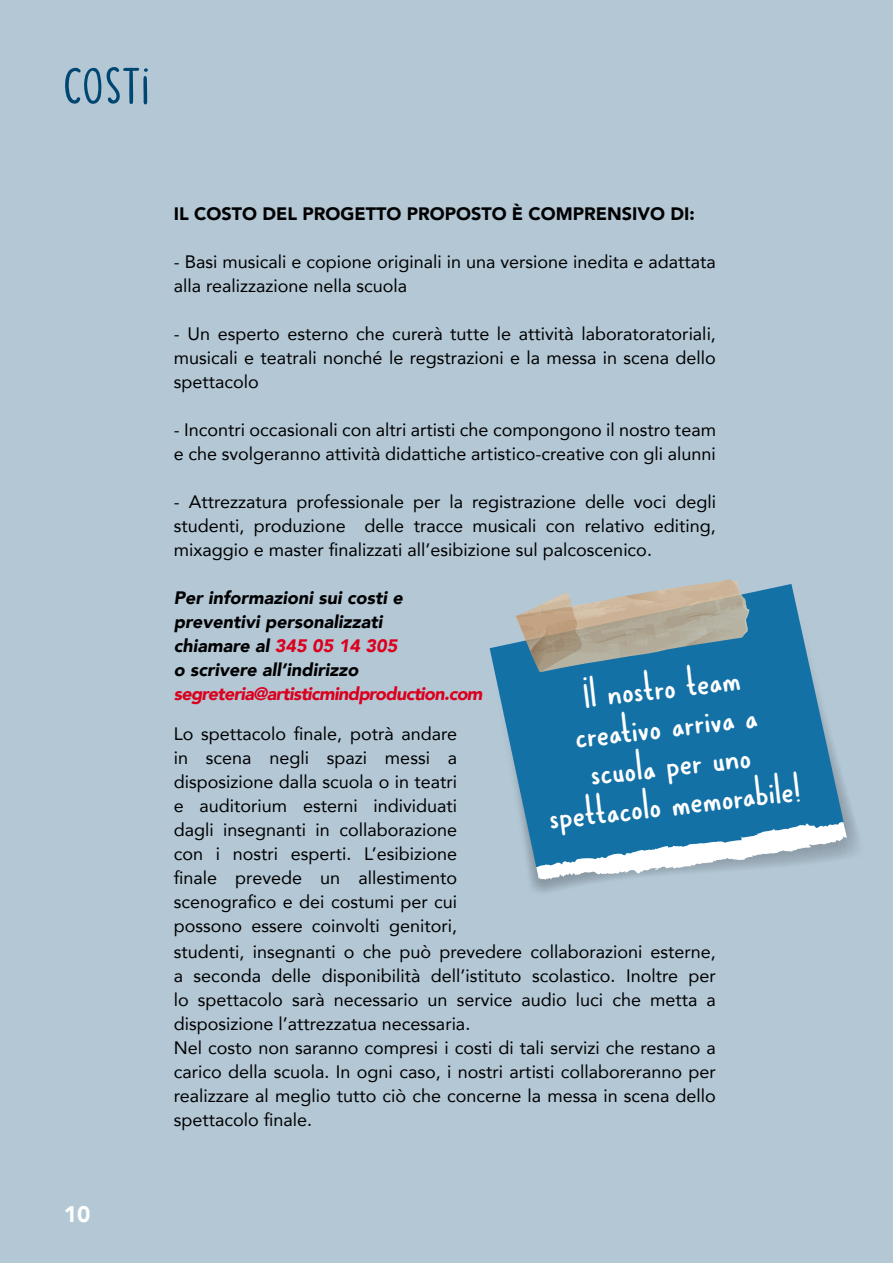
<style>
.page{position:relative;width:893px;height:1263px;background:#b3c7d5}
.page>*{position:absolute;margin:0;border:0;box-sizing:border-box;transform-origin:0 0}
.t1{font:52.5px "DOLPHINESDEMO Regular";letter-spacing:.05em;color:#004673}
.t2{font:45px/39px "DOLPHINESDEMO Regular";color:#fff;text-align:center}
.t3{font:900 22.5px "Avenir";color:#fff}
.t4{font:18px/24px "Avenir";color:#000}
.t5{font:italic 900 18px/24px "Avenir";color:#000}
.t6{font:900 18px "Avenir";color:#000}
.t7{font:italic 900 18px "Avenir";letter-spacing:-.04em;color:#db001d}
.s1{color:#db001d}
</style>
<div class="page">
<svg style="left:530px;top:791px;width:328px;height:102px"></svg>
<svg style="left:490px;top:584px;width:355px;height:292px;fill:#1471a6"></svg>
<svg style="left:536px;top:821px;width:311px;height:60px"></svg>
<svg style="left:516px;top:579px;width:235px;height:93px"></svg>
<h1 class="t1" style="left:64px;top:62px;width:87px">COSTI</h1>
<p class="t3" style="left:64px;top:1194px;width:28px">10</p>
<p class="t6" style="left:174px;top:198px;width:523px">IL COSTO DEL PROGETTO PROPOSTO È COMPRENSIVO DI:</p>
<p class="t4" style="left:174px;top:249px;width:544px">- Basi musicali e copione originali in una versione inedita e adattata alla realizzazione nella scuola</p>
<p class="t4" style="left:174px;top:321px;width:544px;text-align:justify">- Un esperto esterno che curerà tutte le attività laboratoratoriali, musicali e teatrali nonché le regstrazioni e la messa in scena dello spettacolo</p>
<p class="t4" style="left:174px;top:417px;width:544px">- Incontri occasionali con altri artisti che compongono il nostro team e che svolgeranno attività didattiche artistico-creative con gli alunni</p>
<p class="t4" style="left:174px;top:489px;width:544px;text-align:justify">- Attrezzatura professionale per la registrazione delle voci degli studenti, produzione delle tracce musicali con relativo editing, mixaggio e master finalizzati all’esibizione sul palcoscenico.</p>
<p class="t5" style="left:174px;top:586px;width:230px">Per informazioni sui costi e preventivi personalizzati chiamare al <span class="s1">345 05 14 305 </span>o scrivere all’indirizzo</p>
<p class="t7" style="left:174px;top:679px;width:310px">segreteria@artisticmindproduction.com</p>
<p class="t4" style="left:174px;top:721px;width:285px;text-align:justify">Lo spettacolo finale, potrà andare in scena negli spazi messi a disposizione dalla scuola o in teatri e auditorium esterni individuati dagli insegnanti in collaborazione con i nostri esperti. L’esibizione finale prevede un allestimento scenografico e dei costumi per cui possono essere coinvolti genitori,</p>
<p class="t4" style="left:174px;top:939px;width:544px">studenti, insegnanti o che può prevedere collaborazioni esterne, a seconda delle disponibilità dell’istituto scolastico. Inoltre per lo spettacolo sarà necessario un service audio luci che metta a disposizione l’attrezzatua necessaria.<br>Nel costo non saranno compresi i costi di tali servizi che restano a carico della scuola. In ogni caso, i nostri artisti collaboreranno per realizzare al meglio tutto ciò che concerne la messa in scena dello spettacolo finale.</p>
<h2 class="t2" style="left:535px;top:680px;width:255px;rotate:-6deg">Il nostro team creativo arriva a scuola per uno spettacolo memorabile!</h2>
</div>
